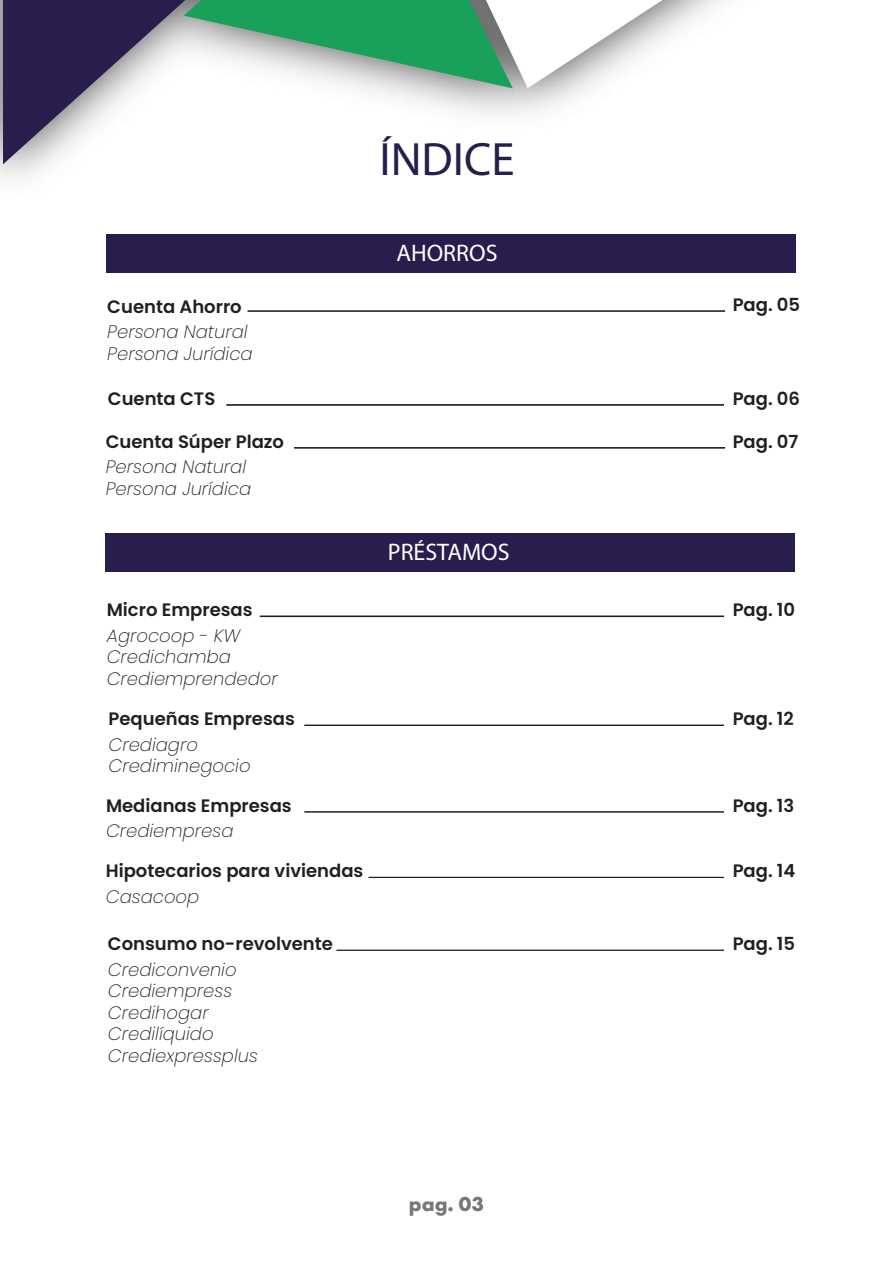
<style>
.page{position:relative;width:893px;height:1263px;background:#fff}
.page>*{position:absolute;margin:0;border:0;box-sizing:border-box;transform-origin:0 0}
.t1{font:46.95px "Myriad Pro";color:#291d4e}
.t2{font:24px "Myriad Pro";color:#fff}
.t3{font:700 21px "Futura PT";color:#74787a}
.t4{font:italic 200 18px/21.6px "Poppins";color:#231f20}
.t5{font:600 18px "Poppins";color:#231f20}
</style>
<div class="page">
<svg style="left:3px;top:0;width:659px;height:164px"></svg>
<div style="left:107px;top:235px;width:689px;height:38px;background:#291d4e"></div>
<div style="left:106px;top:533px;width:689px;height:39px;background:#291d4e"></div>
<hr style="left:248px;top:310px;width:477px;height:2px;background:#231f20">
<hr style="left:226px;top:404px;width:498px;height:2px;background:#231f20">
<hr style="left:260px;top:615px;width:464px;height:2px;background:#231f20">
<hr style="left:304px;top:724px;width:420px;height:2px;background:#231f20">
<hr style="left:304px;top:811px;width:420px;height:2px;background:#231f20">
<hr style="left:369px;top:877px;width:355px;height:1px;background:#231f20">
<hr style="left:336px;top:949px;width:388px;height:2px;background:#231f20">
<hr style="left:294px;top:447px;width:431px;height:2px;background:#231f20">
<h1 class="t1" style="left:379px;top:131px;width:136px">ÍNDICE</h1>
<h2 class="t2" style="left:396px;top:238px;width:103px">AHORROS</h2>
<p class="t5" style="left:107px;top:296px;width:136px">Cuenta Ahorro</p>
<p class="t5" style="left:733px;top:294px;width:69px">Pag. 05</p>
<p class="t4" style="left:107px;top:321px;width:147px">Persona Natural<br>Persona Jurídica</p>
<p class="t5" style="left:108px;top:388px;width:109px">Cuenta CTS</p>
<p class="t5" style="left:106px;top:431px;width:180px">Cuenta Súper Plazo</p>
<p class="t4" style="left:106px;top:456px;width:147px">Persona Natural<br>Persona Jurídica</p>
<p class="t5" style="left:107px;top:599px;width:147px">Micro Empresas</p>
<p class="t4" style="left:107px;top:625px;width:173px">Agrocoop - KW<br>Credichamba<br>Crediemprendedor</p>
<p class="t5" style="left:109px;top:708px;width:188px">Pequeñas Empresas</p>
<p class="t4" style="left:109px;top:734px;width:144px">Crediagro<br>Crediminegocio</p>
<p class="t5" style="left:106px;top:795px;width:187px">Medianas Empresas</p>
<p class="t4" style="left:106px;top:820px;width:129px">Crediempresa</p>
<p class="t5" style="left:106px;top:861px;width:259px">Hipotecarios para viviendas</p>
<p class="t4" style="left:106px;top:886px;width:95px">Casacoop</p>
<p class="t5" style="left:108px;top:933px;width:226px">Consumo no-revolvente</p>
<p class="t4" style="left:108px;top:959px;width:152px">Crediconvenio<br>Crediempress<br>Credihogar<br>Credilíquido<br>Crediexpressplus</p>
<h2 class="t2" style="left:388px;top:537px;width:123px">PRÉSTAMOS</h2>
<p class="t3" style="left:409px;top:1191px;width:77px">pag. 03</p>
<p class="t5" style="left:733px;top:388px;width:69px">Pag. 06</p>
<p class="t5" style="left:733px;top:431px;width:67px">Pag. 07</p>
<p class="t5" style="left:733px;top:599px;width:64px">Pag. 10</p>
<p class="t5" style="left:733px;top:708px;width:63px">Pag. 12</p>
<p class="t5" style="left:733px;top:795px;width:63px">Pag. 13</p>
<p class="t5" style="left:733px;top:861px;width:64px">Pag. 14</p>
<p class="t5" style="left:733px;top:934px;width:64px">Pag. 15</p>
</div>
